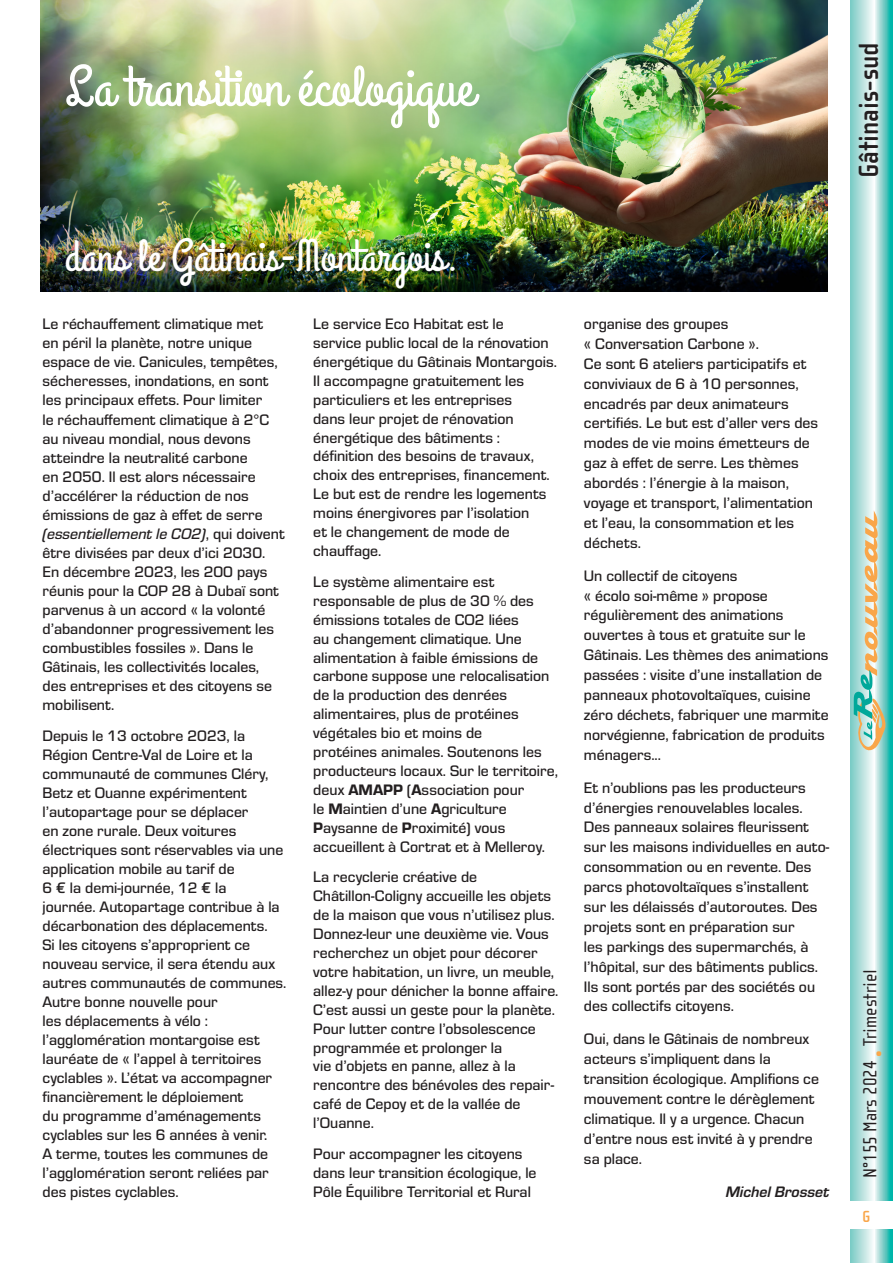
<style>
.page{position:relative;width:893px;height:1263px;background:#fff}
.page>*{position:absolute;margin:0;border:0;box-sizing:border-box;transform-origin:0 0}
.t1{font:57px "Grand Hotel";color:#fff}
.t2{font:45px "Grand Hotel";color:#fff}
.t3{font:700 28.5px "Cholla Sans OT";color:#231f20}
.t4{font:19.5px "Cholla Sans OT";color:#231f20}
.t5{font:700 16.5px "Cholla Sans OT";color:#f9a64a}
.t6{font:500 15.75px/19px "Eurostile";color:#231f20}
.t7{font:15.75px "Eurostile Med Ita";color:#231f20}
.t8{font:italic 700 15.75px "Eurostile";color:#231f20}
.s1{font-family:"Eurostile";font-weight:500}
.s2{font-family:"Eurostile Hea";font-weight:400}
</style>
<div class="page">
<svg style="left:850px;top:0;width:43px;height:1263px;background:#95d9d4"></svg>
<svg style="left:854px;top:510px;width:33px;height:242px;background:#b0ceb8"></svg>
<div style="left:850px;top:1201px;width:43px;height:28px;background:#fff"></div>
<img style="left:41px;top:0;width:786px;height:291px">
<h1 class="t1" style="left:65px;top:51px;width:410px">La transition écologique</h1>
<h2 class="t2" style="left:65px;top:227px;width:394px">dans le Gâtinais-Montargois.</h2>
<p class="t6" style="left:43px;top:314px;width:237px">Le réchauffement climatique met en péril la planète, notre unique espace de vie. Canicules, tempêtes, sécheresses, inondations, en sont les principaux effets. Pour limiter<br>le réchauffement climatique à 2°C au niveau mondial, nous devons atteindre la neutralité carbone<br>en 2050. Il est alors nécessaire d’accélérer la réduction de nos émissions de gaz à effet de serre</p>
<p class="t7" style="left:43px;top:522px;width:244px">(essentiellement le CO2)<span class="s1">, qui doivent</span></p>
<p class="t6" style="left:43px;top:542px;width:238px">être divisées par deux d’ici 2030.<br>En décembre 2023, les 200 pays réunis pour la COP 28 à Dubaï sont parvenus à un accord « la volonté d’abandonner progressivement les combustibles fossiles ». Dans le<br>Gâtinais, les collectivités locales, des entreprises et des citoyens se mobilisent.</p>
<p class="t6" style="left:43px;top:725px;width:245px">Depuis le 13 octobre 2023, la<br>Région Centre-Val de Loire et la communauté de communes Cléry,<br>Betz et Ouanne expérimentent l’autopartage pour se déplacer<br>en zone rurale. Deux voitures électriques sont réservables via une application mobile au tarif de<br>6 € la demi-journée, 12 € la<br>journée. Autopartage contribue à la décarbonation des déplacements.<br>Si les citoyens s’approprient ce nouveau service, il sera étendu aux autres communautés de communes.<br>Autre bonne nouvelle pour<br>les déplacements à vélo : l’agglomération montargoise est lauréate de « l’appel à territoires cyclables ». L’état va accompagner financièrement le déploiement<br>du programme d’aménagements cyclables sur les 6 années à venir.<br>A terme, toutes les communes de l’agglomération seront reliées par des pistes cyclables.</p>
<p class="t6" style="left:313px;top:314px;width:245px">Le service Eco Habitat est le<br>service public local de la rénovation énergétique du Gâtinais Montargois.<br>Il accompagne gratuitement les particuliers et les entreprises<br>dans leur projet de rénovation énergétique des bâtiments : définition des besoins de travaux, choix des entreprises, financement.<br>Le but est de rendre les logements moins énergivores par l’isolation<br>et le changement de mode de chauffage.</p>
<p class="t6" style="left:313px;top:571px;width:246px">Le système alimentaire est responsable de plus de 30 % des émissions totales de CO2 liées<br>au changement climatique. Une alimentation à faible émissions de carbone suppose une relocalisation de la production des denrées alimentaires, plus de protéines végétales bio et moins de<br>protéines animales. Soutenons les producteurs locaux. Sur le territoire, deux <span class="s2">AMAPP</span> (<span class="s2">A</span>ssociation pour<br>le <span class="s2">M</span>aintien d’une <span class="s2">A</span>griculture<br><span class="s2">P</span>aysanne de <span class="s2">P</span>roximité) vous accueillent à Cortrat et à Melleroy.</p>
<p class="t6" style="left:313px;top:867px;width:247px">La recyclerie créative de<br>Châtillon-Coligny accueille les objets de la maison que vous n’utilisez plus.<br>Donnez-leur une deuxième vie. Vous recherchez un objet pour décorer votre habitation, un livre, un meuble, allez-y pour dénicher la bonne affaire.<br>C’est aussi un geste pour la planète.<br>Pour lutter contre l’obsolescence programmée et prolonger la<br>vie d’objets en panne, allez à la rencontre des bénévoles des repair&shy;café de Cepoy et de la vallée de l’Ouanne.</p>
<p class="t6" style="left:313px;top:1143px;width:225px">Pour accompagner les citoyens dans leur transition écologique, le<br>Pôle Équilibre Territorial et Rural</p>
<p class="t6" style="left:584px;top:313px;width:236px;line-height:20px">organise des groupes<br>« Conversation Carbone ».<br>Ce sont 6 ateliers participatifs et conviviaux de 6 à 10 personnes, encadrés par deux animateurs certifiés. Le but est d’aller vers des modes de vie moins émetteurs de gaz à effet de serre. Les thèmes abordés : l’énergie à la maison, voyage et transport, l’alimentation et l’eau, la consommation et les déchets.</p>
<p class="t6" style="left:584px;top:565px;width:246px;line-height:20px">Un collectif de citoyens<br>« écolo soi-même » propose régulièrement des animations ouvertes à tous et gratuite sur le<br>Gâtinais. Les thèmes des animations passées : visite d’une installation de panneaux photovoltaïques, cuisine zéro déchets, fabriquer une marmite norvégienne, fabrication de produits ménagers...</p>
<p class="t6" style="left:584px;top:777px;width:247px;line-height:20px">Et n’oublions pas les producteurs d’énergies renouvelables locales.<br>Des panneaux solaires fleurissent sur les maisons individuelles en auto&shy;consommation ou en revente. Des parcs photovoltaïques s’installent sur les délaissés d’autoroutes. Des projets sont en préparation sur<br>les parkings des supermarchés, à l’hôpital, sur des bâtiments publics.<br>Ils sont portés par des sociétés ou des collectifs citoyens.</p>
<p class="t6" style="left:584px;top:1028px;width:236px;line-height:20px">Oui, dans le Gâtinais de nombreux acteurs s’impliquent dans la transition écologique. Amplifions ce mouvement contre le dérèglement climatique. Il y a urgence. Chacun d’entre nous est invité à y prendre sa place.</p>
<p class="t8" style="left:726px;top:1181px;width:105px">Michel Brosset</p>
<h3 class="t3" style="left:853px;top:178px;width:137px;rotate:-90deg">Gâtinais-sud</h3>
<p class="t4" style="left:860px;top:1178px;width:210px;rotate:-90deg">N°155 Mars 2024 <sub>•</sub> Trimestriel</p>
<p class="t5" style="left:862px;top:1208px;width:10px">G</p>
</div>
